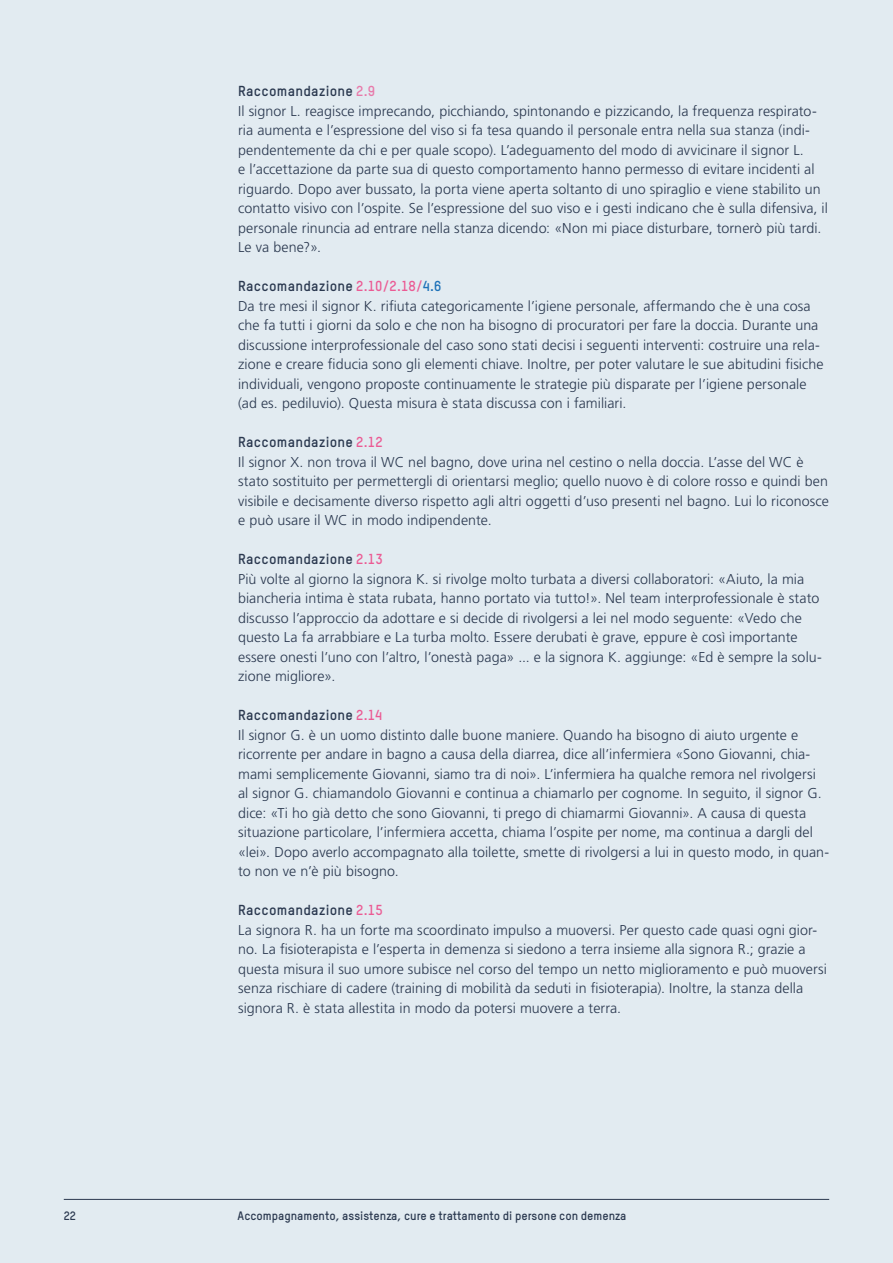
<style>
.page{position:relative;width:893px;height:1263px;background:#e2ebf1}
.page>*{position:absolute;margin:0;border:0;box-sizing:border-box;transform-origin:0 0}
.Lauftext_IT{font:300 14.25px/19.5px "Frutiger";letter-spacing:.005em;color:#2a384f}
.Lauftext_IT-2{font:700 14.25px "TSTAR";letter-spacing:.02em;color:#2a384f}
.t1{font:700 12px "TSTAR";color:#2a384f}
.s1{color:#e87aaa}
.s2{color:#eb5b94}
.s3{color:#1d71b8}
</style>
<div class="page">
<hr style="left:64px;top:1199px;width:765px;height:1px;background:#2a384f">
<p class="Lauftext_IT-2" style="left:238px;top:82px;width:138px">Raccomandazione <span class="s1">2.9</span></p>
<p class="Lauftext_IT" style="left:238px;top:101px;width:591px">Il signor L. reagisce imprecando, picchiando, spintonando e pizzicando, la frequenza respirato&shy;ria aumenta e l’espressione del viso si fa tesa quando il personale entra nella sua stanza (indi&shy;pendentemente da chi e per quale scopo). L’adeguamento del modo di avvicinare il signor L.<br>e l’accettazione da parte sua di questo comportamento hanno permesso di evitare incidenti al riguardo. Dopo aver bussato, la porta viene aperta soltanto di uno spiraglio e viene stabilito un contatto visivo con l’ospite. Se l’espressione del suo viso e i gesti indicano che è sulla difensiva, il personale rinuncia ad entrare nella stanza dicendo: «Non mi piace disturbare, tornerò più tardi.<br>Le va bene?».</p>
<p class="Lauftext_IT-2" style="left:238px;top:277px;width:205px">Raccomandazione <span class="s2">2.10/2.18/</span><span class="s3">4.6</span></p>
<p class="Lauftext_IT" style="left:238px;top:296px;width:587px">Da tre mesi il signor K. rifiuta categoricamente l’igiene personale, affermando che è una cosa che fa tutti i giorni da solo e che non ha bisogno di procuratori per fare la doccia. Durante una discussione interprofessionale del caso sono stati decisi i seguenti interventi: costruire una rela&shy;zione e creare fiducia sono gli elementi chiave. Inoltre, per poter valutare le sue abitudini fisiche individuali, vengono proposte continuamente le strategie più disparate per l’igiene personale (ad es. pediluvio). Questa misura è stata discussa con i familiari.</p>
<p class="Lauftext_IT-2" style="left:238px;top:433px;width:146px">Raccomandazione <span class="s2">2.12</span></p>
<p class="Lauftext_IT" style="left:238px;top:452px;width:592px">Il signor X. non trova il WC nel bagno, dove urina nel cestino o nella doccia. L’asse del WC è stato sostituito per permettergli di orientarsi meglio; quello nuovo è di colore rosso e quindi ben visibile e decisamente diverso rispetto agli altri oggetti d’uso presenti nel bagno. Lui lo riconosce e può usare il WC in modo indipendente.</p>
<p class="Lauftext_IT-2" style="left:238px;top:550px;width:146px">Raccomandazione <span class="s2">2.13</span></p>
<p class="Lauftext_IT" style="left:238px;top:569px;width:585px">Più volte al giorno la signora K. si rivolge molto turbata a diversi collaboratori: «Aiuto, la mia biancheria intima è stata rubata, hanno portato via tutto!». Nel team interprofessionale è stato discusso l’approccio da adottare e si decide di rivolgersi a lei nel modo seguente: «Vedo che questo La fa arrabbiare e La turba molto. Essere derubati è grave, eppure è così importante essere onesti l’uno con l’altro, l’onestà paga» ... e la signora K. aggiunge: «Ed è sempre la solu&shy;zione migliore».</p>
<p class="Lauftext_IT-2" style="left:238px;top:706px;width:146px">Raccomandazione <span class="s2">2.14</span></p>
<p class="Lauftext_IT" style="left:238px;top:725px;width:593px">Il signor G. è un uomo distinto dalle buone maniere. Quando ha bisogno di aiuto urgente e ricorrente per andare in bagno a causa della diarrea, dice all’infermiera «Sono Giovanni, chia&shy;mami semplicemente Giovanni, siamo tra di noi». L’infermiera ha qualche remora nel rivolgersi al signor G. chiamandolo Giovanni e continua a chiamarlo per cognome. In seguito, il signor G. dice: «Ti ho già detto che sono Giovanni, ti prego di chiamarmi Giovanni». A causa di questa situazione particolare, l’infermiera accetta, chiama l’ospite per nome, ma continua a dargli del «lei». Dopo averlo accompagnato alla toilette, smette di rivolgersi a lui in questo modo, in quan&shy;to non ve n’è più bisogno.</p>
<p class="Lauftext_IT-2" style="left:238px;top:901px;width:146px">Raccomandazione <span class="s2">2.15</span></p>
<p class="Lauftext_IT" style="left:238px;top:920px;width:590px">La signora R. ha un forte ma scoordinato impulso a muoversi. Per questo cade quasi ogni gior&shy;no. La fisioterapista e l’esperta in demenza si siedono a terra insieme alla signora R.; grazie a questa misura il suo umore subisce nel corso del tempo un netto miglioramento e può muoversi senza rischiare di cadere (training di mobilità da seduti in fisioterapia). Inoltre, la stanza della signora R. è stata allestita in modo da potersi muovere a terra.</p>
<p class="t1" style="left:64px;top:1208px;width:14px">22</p>
<p class="t1" style="left:238px;top:1208px;width:390px">Accompagnamento, assistenza, cure e trattamento di persone con demenza</p>
</div>
